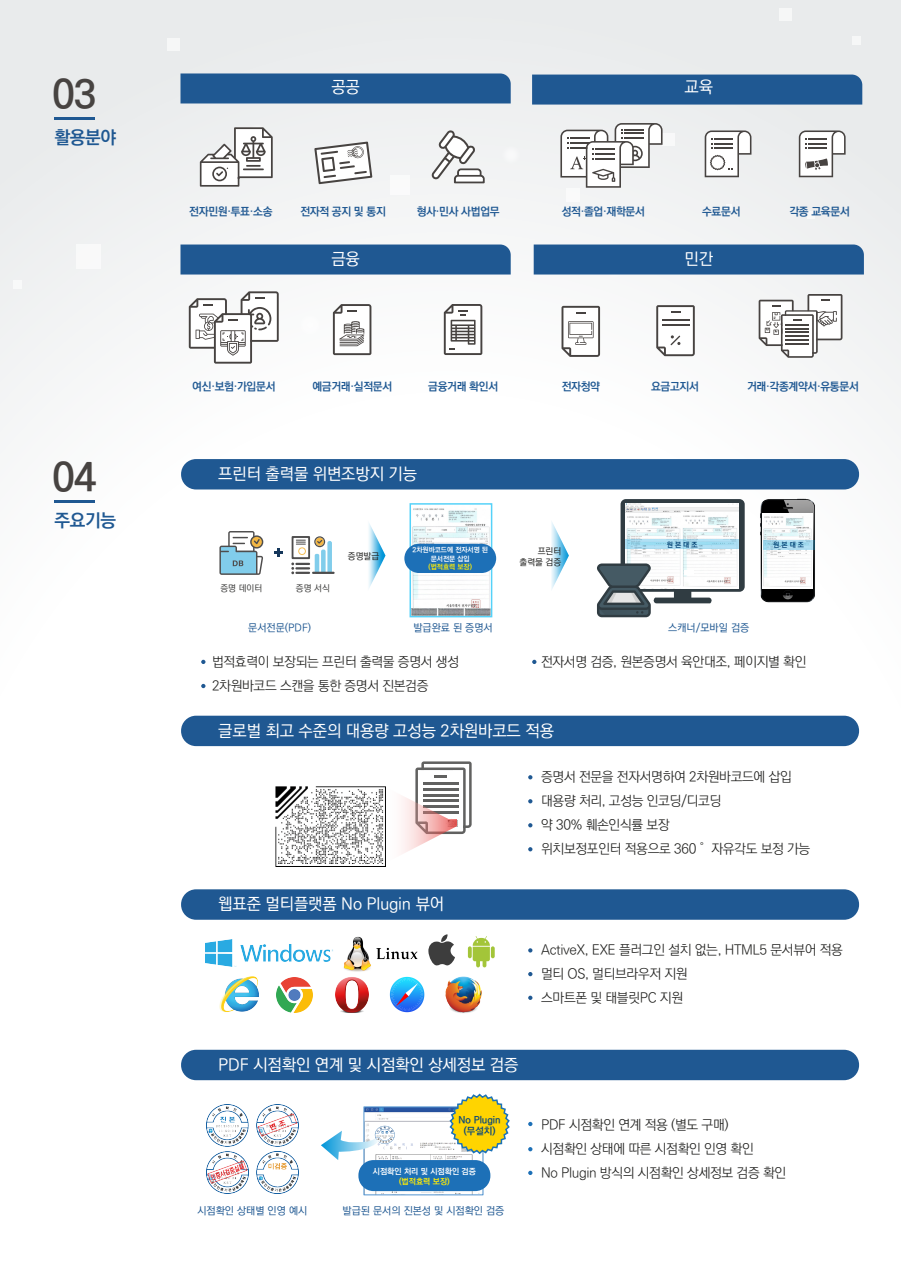
<style>
.page{position:relative;width:902px;height:1280px;background:#fff}
.page>*{position:absolute;margin:0;border:0;box-sizing:border-box;transform-origin:0 0}
.t1{font:700 39.15px "Ko Pub World Dotum";color:#474341}
.t2{font:700 18px "Ko Pub World Dotum";letter-spacing:-.025em;color:#1f5892}
.t3{font:500 16.5px "Ko Pub World Dotum";letter-spacing:-.01em;color:#fff}
.t4{font:300 13.5px/24px "Ko Pub World Dotum";letter-spacing:-.025em;color:#1d1d1b}
.t5{font:700 11.25px "Ko Pub World Dotum";letter-spacing:-.025em;color:#1f5892}
.t6{font:500 10.5px "Ko Pub World Dotum";color:#1f5892}
.t7{font:700 9.75px/11.7px "Ko Pub World Dotum";color:#0a487c;text-align:center}
.t8{font:500 9px/10.8px "Ko Pub World Dotum";color:#1d1d1b;text-align:right}
.t9{font:500 9px "Ko Pub World Dotum";color:#3c3c3b}
.t10{font:700 8.25px "Ko Pub World Dotum";color:#fff}
.t11{font:700 8.25px "Ko Pub World Dotum";color:#ffec03}
.t12{font:700 7.05px/8.4px "Ko Pub World Dotum";color:#fff;text-align:center}
.t13{font:700 7.05px "Ko Pub World Dotum";color:#ffec03}
.t14{font:700 7.05px "Ko Pub World Dotum";color:#013f72}
</style>
<div class="page">
<div style="left:0;top:0;width:900px;height:1279px;background:linear-gradient(to bottom,#eef0f1,#fff)"></div>
<div style="left:197px;top:72px;width:120px;height:119px;background:#eff0f1"></div>
<div style="left:450px;top:95px;width:121px;height:120px;background:#f1f2f3"></div>
<div style="left:553px;top:208px;width:122px;height:122px;background:#f6f7f7"></div>
<div style="left:14px;top:281px;width:8px;height:8px;background:#f8f9f9"></div>
<div style="left:76px;top:244px;width:25px;height:25px;background:#fff"></div>
<div style="left:390px;top:176px;width:19px;height:19px;background:#fff"></div>
<div style="left:662px;top:133px;width:12px;height:13px;background:#f8f9f9"></div>
<div style="left:779px;top:8px;width:12px;height:12px;background:#f6f7f7"></div>
<div style="left:852px;top:36px;width:8px;height:9px;background:#f6f7f7"></div>
<div style="left:807px;top:211px;width:7px;height:7px;background:#f8f9f9"></div>
<svg style="left:726px;top:204px;width:6px;height:6px"></svg>
<div style="left:566px;top:188px;width:14px;height:14px;background:#fff"></div>
<div style="left:168px;top:38px;width:12px;height:12px;background:#f6f7f7"></div>
<img style="left:247px;top:274px;width:126px;height:114px">
<div style="left:260px;top:207px;width:7px;height:7px;background:#fff"></div>
<svg style="left:561px;top:306px;width:39px;height:51px"></svg>
<div style="left:180px;top:73px;width:330px;height:30px;background:#1f5892"></div>
<div style="left:532px;top:75px;width:330px;height:30px;background:#1f5892"></div>
<div style="left:180px;top:244px;width:330px;height:30px;background:#1f5892"></div>
<div style="left:533px;top:244px;width:330px;height:30px;background:#1f5892"></div>
<svg style="left:443px;top:304px;width:39px;height:51px"></svg>
<svg style="left:704px;top:130px;width:47px;height:47px"></svg>
<svg style="left:798px;top:130px;width:47px;height:47px"></svg>
<svg style="left:560px;top:123px;width:102px;height:65px"></svg>
<svg style="left:333px;top:304px;width:38px;height:51px"></svg>
<svg style="left:758px;top:294px;width:84px;height:64px"></svg>
<svg style="left:200px;top:127px;width:73px;height:60px"></svg>
<svg style="left:189px;top:291px;width:90px;height:73px"></svg>
<svg style="left:656px;top:305px;width:38px;height:51px"></svg>
<svg style="left:314px;top:142px;width:58px;height:42px"></svg>
<svg style="left:431px;top:130px;width:53px;height:53px"></svg>
<img style="left:366px;top:1109px;width:115px;height:84px">
<div style="left:364px;top:1107px;width:119px;height:88px;border:1px solid #5b9ad3"></div>
<svg style="left:528px;top:948px;width:4px;height:4px"></svg>
<svg style="left:528px;top:972px;width:4px;height:4px"></svg>
<svg style="left:528px;top:996px;width:4px;height:4px"></svg>
<svg style="left:528px;top:1122px;width:4px;height:4px"></svg>
<svg style="left:528px;top:1147px;width:4px;height:4px"></svg>
<svg style="left:528px;top:1171px;width:4px;height:4px"></svg>
<img style="left:219px;top:973px;width:41px;height:42px">
<img style="left:277px;top:978px;width:35px;height:35px">
<img style="left:444px;top:976px;width:38px;height:39px">
<img style="left:205px;top:939px;width:130px;height:27px">
<svg style="left:428px;top:934px;width:27px;height:32px"></svg>
<img style="left:387px;top:975px;width:40px;height:39px">
<img style="left:332px;top:975px;width:39px;height:39px">
<img style="left:342px;top:934px;width:77px;height:39px">
<svg style="left:468px;top:936px;width:26px;height:31px"></svg>
<svg style="left:448px;top:1092px;width:63px;height:63px"></svg>
<div style="left:358px;top:1160px;width:132px;height:31px;background:#1d70b7;border-radius:15px"></div>
<img style="left:206px;top:1104px;width:42px;height:42px">
<img style="left:257px;top:1104px;width:41px;height:42px">
<img style="left:206px;top:1152px;width:42px;height:41px">
<img style="left:256px;top:1152px;width:42px;height:41px">
<svg style="left:321px;top:1131px;width:58px;height:29px"></svg>
<div style="left:181px;top:459px;width:678px;height:30px;background:#1f5892;border-radius:15px"></div>
<div style="left:181px;top:716px;width:678px;height:30px;background:#1f5892;border-radius:15px"></div>
<div style="left:181px;top:1050px;width:678px;height:30px;background:#1f5892;border-radius:15px"></div>
<div style="left:181px;top:889px;width:678px;height:31px;background:#1f5892;border-radius:15px"></div>
<svg style="left:528px;top:775px;width:4px;height:4px"></svg>
<svg style="left:528px;top:799px;width:4px;height:4px"></svg>
<svg style="left:528px;top:823px;width:4px;height:4px"></svg>
<svg style="left:528px;top:847px;width:4px;height:4px"></svg>
<svg style="left:383px;top:761px;width:88px;height:102px"></svg>
<img style="left:273px;top:787px;width:112px;height:79px">
<img style="left:412px;top:506px;width:77px;height:103px">
<img style="left:412px;top:609px;width:77px;height:5px">
<svg style="left:219px;top:531px;width:44px;height:44px"></svg>
<svg style="left:274px;top:549px;width:8px;height:8px"></svg>
<div style="left:409px;top:503px;width:83px;height:114px;border:2px solid #55d2f9"></div>
<svg style="left:368px;top:520px;width:17px;height:71px"></svg>
<svg style="left:551px;top:520px;width:18px;height:71px"></svg>
<div style="left:327px;top:541px;width:5px;height:32px;background:#81cdeb;border-radius:2px"></div>
<hr style="left:312px;top:572px;width:22px;height:2px;background:#4e4d4d">
<svg style="left:291px;top:536px;width:34px;height:38px"></svg>
<div style="left:404px;top:544px;width:92px;height:29px;background:#1d70b7;border-radius:15px"></div>
<img style="left:756px;top:498px;width:62px;height:106px">
<img style="left:762px;top:514px;width:50px;height:74px">
<svg style="left:763px;top:540px;width:51px;height:10px"></svg>
<svg style="left:597px;top:499px;width:147px;height:118px"></svg>
<svg style="left:625px;top:540px;width:114px;height:9px"></svg>
<svg style="left:201px;top:660px;width:4px;height:4px"></svg>
<svg style="left:201px;top:684px;width:4px;height:4px"></svg>
<svg style="left:532px;top:660px;width:4px;height:4px"></svg>
<hr style="left:54px;top:117px;width:41px;height:3px;background:#1f5892">
<hr style="left:54px;top:500px;width:41px;height:3px;background:#1f5892">
<h1 class="t1" style="left:53px;top:67px;width:46px">03</h1>
<h2 class="t2" style="left:55px;top:125px;width:63px">활용분야</h2>
<h1 class="t1" style="left:53px;top:450px;width:46px">04</h1>
<h2 class="t2" style="left:55px;top:508px;width:63px">주요기능</h2>
<p class="t3" style="left:331px;top:76px;width:30px">공공</p>
<p class="t3" style="left:684px;top:76px;width:30px">교육</p>
<p class="t5" style="left:189px;top:204px;width:85px">전자민원·투표·소송</p>
<p class="t5" style="left:300px;top:204px;width:87px">전자적 공지 및 통지</p>
<p class="t5" style="left:417px;top:204px;width:84px">형사·민사 사법업무</p>
<p class="t5" style="left:561px;top:204px;width:85px">성적·졸업·재학문서</p>
<p class="t5" style="left:702px;top:204px;width:40px">수료문서</p>
<p class="t5" style="left:789px;top:204px;width:62px">각종 교육문서</p>
<p class="t3" style="left:331px;top:247px;width:30px">금융</p>
<p class="t3" style="left:684px;top:247px;width:30px">민간</p>
<p class="t5" style="left:192px;top:378px;width:85px">여신·보험·가입문서</p>
<p class="t5" style="left:312px;top:378px;width:81px">예금거래·실적문서</p>
<p class="t5" style="left:428px;top:378px;width:71px">금융거래 확인서</p>
<p class="t5" style="left:561px;top:378px;width:40px">전자청약</p>
<p class="t5" style="left:651px;top:378px;width:49px">요금고지서</p>
<p class="t5" style="left:747px;top:378px;width:113px">거래·각종계약서·유통문서</p>
<p class="t3" style="left:218px;top:462px;width:200px">프린터 출력물 위변조방지 기능</p>
<p class="t12" style="left:412px;top:546px;width:77px">2차원바코드에 전자서명 된 문서전문 삽입</p>
<p class="t13" style="left:428px;top:562px;width:45px">(법적효력 보장)</p>
<p class="t8" style="left:348px;top:551px;width:33px">증명발급</p>
<p class="t8" style="left:519px;top:546px;width:43px">프린터 출력물 검증</p>
<p class="t14" style="left:666px;top:539px;width:32px">원 본 대 조</p>
<p class="t14" style="left:773px;top:540px;width:32px">원 본 대 조</p>
<p class="t9" style="left:220px;top:582px;width:43px">증명 데이터</p>
<p class="t9" style="left:296px;top:582px;width:36px">증명 서식</p>
<p class="t6" style="left:248px;top:620px;width:64px">문서전문(PDF)</p>
<p class="t6" style="left:413px;top:620px;width:81px">발급완료 된 증명서</p>
<p class="t6" style="left:668px;top:620px;width:82px">스캐너/모바일 검증</p>
<p class="t4" style="left:212px;top:651px;width:248px">법적효력이 보장되는 프린터 출력물 증명서 생성<br>2차원바코드 스캔을 통한 증명서 진본검증</p>
<p class="t4" style="left:541px;top:651px;width:267px">전자서명 검증, 원본증명서 육안대조, 페이지별 확인</p>
<p class="t3" style="left:218px;top:719px;width:337px">글로벌 최고 수준의 대용량 고성능 2차원바코드 적용</p>
<p class="t3" style="left:218px;top:893px;width:227px">웹표준 멀티플랫폼 No Plugin 뷰어</p>
<p class="t3" style="left:218px;top:1053px;width:302px">PDF 시점확인 연계 및 시점확인 상세정보 검증</p>
<p class="t7" style="left:458px;top:1114px;width:44px">No Plugin (무설치)</p>
<p class="t10" style="left:373px;top:1165px;width:105px">시점확인 처리 및 시점확인 검증</p>
<p class="t11" style="left:399px;top:1175px;width:52px">(법적효력 보장)</p>
<p class="t6" style="left:197px;top:1203px;width:111px">시점확인 상태별 인영 예시</p>
<p class="t6" style="left:342px;top:1203px;width:163px">발급된 문서의 진본성 및 시점확인 검증</p>
<p class="t4" style="left:541px;top:765px;width:271px">증명서 전문을 전자서명하여 2차원바코드에 삽입 대용량 처리, 고성능 인코딩/디코딩<br>약 30% 훼손인식률 보장<br>위치보정포인터 적용으로 360˚ 자유각도 보정 가능</p>
<p class="t4" style="left:541px;top:938px;width:303px">ActiveX, EXE 플러그인 설치 없는, HTML5 문서뷰어 적용 멀티 OS, 멀티브라우저 지원<br>스마트폰 및 태블릿PC 지원</p>
<p class="t4" style="left:541px;top:1113px;width:246px">PDF 시점확인 연계 적용 (별도 구매)<br>시점확인 상태에 따른 시점확인 인영 확인<br>No Plugin 방식의 시점확인 상세정보 검증 확인</p>
</div>
